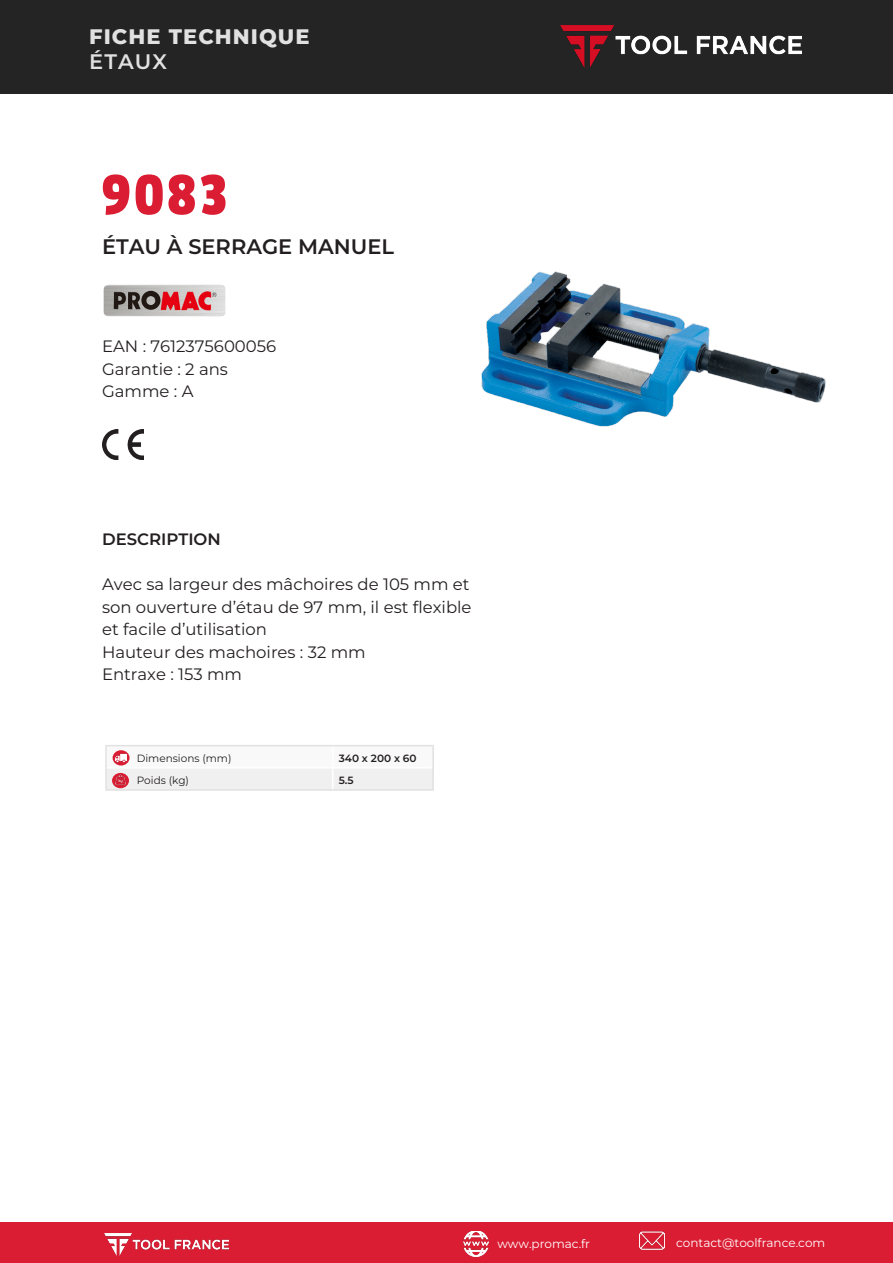
<style>
.page{position:relative;width:893px;height:1263px;background:#fff}
.page>*{position:absolute;margin:0;border:0;box-sizing:border-box;transform-origin:0 0}
.t1{font:63px "Passion One";color:#db1d33}
.t2{font:100 21px "Montserrat";letter-spacing:.05em;color:#e2e1e1}
.t3{font:100 21px "Montserrat";color:#231f20}
.t4{font:100 16.5px/22.5px "Montserrat";color:#231f20}
.t5{font:100 12px "Montserrat";color:#fff}
.t6{font:100 10.5px "Montserrat";color:#231f20}
</style>
<div class="page">
<div style="left:0;top:0;width:893px;height:94px;background:#242424"></div>
<div style="left:0;top:1222px;width:893px;height:41px;background:#db1d33"></div>
<img style="left:104px;top:1233px;width:124px;height:22px">
<img style="left:560px;top:25px;width:242px;height:42px">
<img style="left:104px;top:284px;width:121px;height:33px">
<hr style="left:105px;top:745px;width:228px;height:1px;background:#e2e1e1">
<hr style="left:105px;top:746px;width:2px;height:22px;background:#e2e1e1">
<hr style="left:333px;top:745px;width:101px;height:1px;background:#e2e1e1">
<hr style="left:432px;top:746px;width:2px;height:22px;background:#e2e1e1">
<hr style="left:105px;top:768px;width:2px;height:21px;background:#e2e1e1">
<hr style="left:432px;top:768px;width:2px;height:21px;background:#e2e1e1">
<hr style="left:105px;top:789px;width:228px;height:2px;background:#e2e1e1">
<hr style="left:333px;top:789px;width:101px;height:2px;background:#e2e1e1">
<img style="left:102px;top:430px;width:41px;height:29px">
<img style="left:463px;top:1231px;width:25px;height:25px">
<svg style="left:107px;top:746px;width:325px;height:43px"></svg>
<img style="left:639px;top:1231px;width:25px;height:19px">
<img style="left:481px;top:271px;width:345px;height:156px">
<p class="t2" style="left:89px;top:22px;width:222px">FICHE TECHNIQUE</p>
<p class="t2" style="left:89px;top:48px;width:79px">ÉTAUX</p>
<p class="t1" style="left:102px;top:162px;width:126px">9083</p>
<p class="t3" style="left:102px;top:233px;width:294px">ÉTAU À SERRAGE MANUEL</p>
<p class="t4" style="left:102px;top:334px;width:176px">EAN : 7612375600056</p>
<p class="t4" style="left:102px;top:357px;width:127px">Garantie : 2 ans</p>
<p class="t4" style="left:102px;top:379px;width:93px">Gamme : A</p>
<p class="t4" style="left:102px;top:528px;width:120px">DESCRIPTION</p>
<p class="t4" style="left:102px;top:573px;width:371px">Avec sa largeur des mâchoires de 105 mm et son ouverture d’étau de 97 mm, il est flexible et facile d’utilisation</p>
<p class="t4" style="left:102px;top:640px;width:265px">Hauteur des machoires : 32 mm</p>
<p class="t4" style="left:102px;top:663px;width:142px">Entraxe : 153 mm</p>
<p class="t6" style="left:137px;top:751px;width:96px">Dimensions (mm)</p>
<p class="t6" style="left:339px;top:751px;width:79px">340 x 200 x 60</p>
<p class="t6" style="left:137px;top:773px;width:54px">Poids (kg)</p>
<p class="t6" style="left:339px;top:773px;width:16px">5.5</p>
<p class="t5" style="left:497px;top:1236px;width:94px">www.promac.fr</p>
<p class="t5" style="left:676px;top:1234px;width:151px">contact@toolfrance.com</p>
</div>
